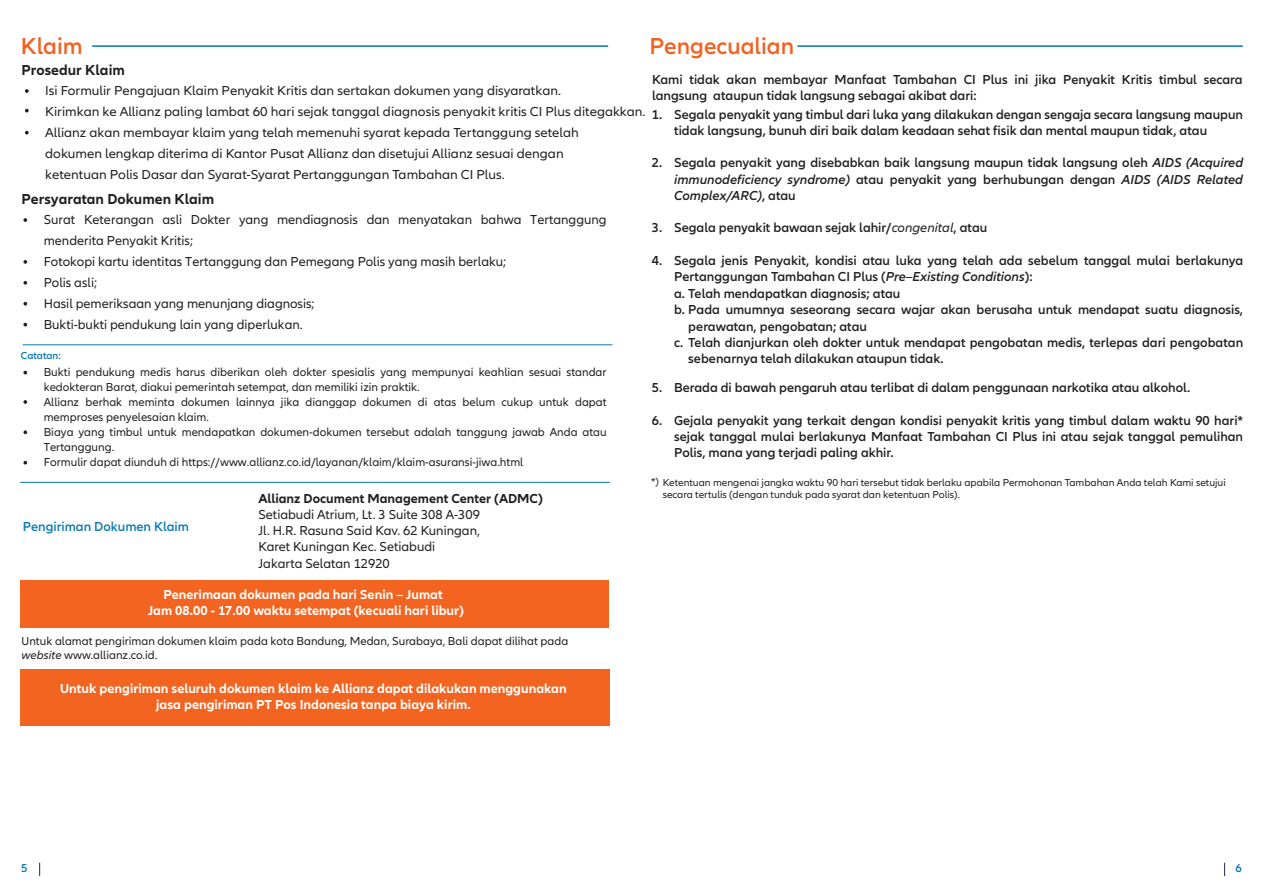
<style>
.page{position:relative;width:1263px;height:893px;background:#fff}
.page>*{position:absolute;margin:0;border:0;box-sizing:border-box;transform-origin:0 0}
.t1{font:600 24px "Allianz Neo";color:#f26221}
.t2{font:700 15px "Allianz Neo";color:#231f20}
.t3{font:600 13.5px/16.2px "Allianz Neo";color:#231f20}
.t4{font:13.5px/21px "Allianz Neo";color:#231f20;scale:1.04 1}
.t5{font:13.5px/21px "Allianz Neo";color:#231f20}
.t6{font:700 13.5px/16.2px "Allianz Neo";color:#fff;text-align:center}
.t7{font:700 13.5px "Allianz Neo";color:#231f20}
.t8{font:600 13.5px "Allianz Neo";color:#0b7ab4}
.t9{font:12px/15px "Allianz Neo";color:#231f20}
.t10{font:600 12px "Allianz Neo";color:#0b7ab4}
.t11{font:10.5px/12.6px "Allianz Neo";color:#231f20}
.t12{font:600 10.5px "Allianz Neo";color:#0b7ab4}
.s1{font-style:italic}
.s2{font-weight:400;font-style:italic}
</style>
<div class="page">
<hr style="left:92px;top:45px;width:516px;height:2px;background:#0b7ab4">
<svg style="left:39px;top:863px;width:1px;height:13px"></svg>
<svg style="left:1224px;top:863px;width:1px;height:13px"></svg>
<hr style="left:797px;top:45px;width:446px;height:2px;background:#0b7ab4">
<hr style="left:20px;top:482px;width:590px;height:1px;background:#0a7ab5">
<div style="left:21px;top:669px;width:589px;height:57px;background:#f36421"></div>
<svg style="left:25px;top:89px;width:4px;height:4px"></svg>
<svg style="left:25px;top:109px;width:4px;height:3px"></svg>
<svg style="left:25px;top:131px;width:4px;height:4px"></svg>
<svg style="left:23px;top:218px;width:4px;height:4px"></svg>
<svg style="left:23px;top:260px;width:4px;height:4px"></svg>
<svg style="left:23px;top:281px;width:4px;height:4px"></svg>
<svg style="left:23px;top:302px;width:4px;height:4px"></svg>
<svg style="left:23px;top:323px;width:4px;height:3px"></svg>
<svg style="left:23px;top:371px;width:4px;height:3px"></svg>
<svg style="left:23px;top:400px;width:4px;height:4px"></svg>
<svg style="left:23px;top:430px;width:4px;height:4px"></svg>
<svg style="left:23px;top:461px;width:4px;height:3px"></svg>
<div style="left:21px;top:580px;width:588px;height:47px;background:#f36421"></div>
<h1 class="t1" style="left:21px;top:33px;width:63px">Klaim</h1>
<h1 class="t1" style="left:650px;top:32px;width:146px">Pengecualian</h1>
<p class="t2" style="left:22px;top:61px;width:105px">Prosedur Klaim</p>
<p class="t4" style="left:45px;top:81px;width:579px">Isi Formulir Pengajuan Klaim Penyakit Kritis dan sertakan dokumen yang disyaratkan.<br>Kirimkan ke Allianz paling lambat 60 hari sejak tanggal diagnosis penyakit kritis CI Plus ditegakkan.<br>Allianz akan membayar klaim yang telah memenuhi syarat kepada Tertanggung setelah<br>dokumen lengkap diterima di Kantor Pusat Allianz dan disetujui Allianz sesuai dengan<br>ketentuan Polis Dasar dan Syarat-Syarat Pertanggungan Tambahan CI Plus.</p>
<p class="t3" style="left:652px;top:71px;width:592px">Kami tidak akan membayar Manfaat Tambahan CI Plus ini jika Penyakit Kritis timbul secara langsung ataupun tidak langsung sebagai akibat dari:</p>
<p class="t3" style="left:674px;top:106px;width:570px">Segala penyakit yang timbul dari luka yang dilakukan dengan sengaja secara langsung maupun tidak langsung, bunuh diri baik dalam keadaan sehat fisik dan mental maupun tidak, atau</p>
<p class="t3" style="left:674px;top:155px;width:570px;text-align:justify">Segala penyakit yang disebabkan baik langsung maupun tidak langsung oleh <span class="s1">AIDS (Acquired immunodeficiency syndrome)</span> atau penyakit yang berhubungan dengan <span class="s1">AIDS (AIDS Related Complex/ARC)</span>, atau</p>
<p class="t3" style="left:674px;top:220px;width:315px">Segala penyakit bawaan sejak lahir/<span class="s2">congenital</span>, atau</p>
<p class="t3" style="left:674px;top:252px;width:570px">Segala jenis Penyakit, kondisi atau luka yang telah ada sebelum tanggal mulai berlakunya</p>
<p class="t3" style="left:674px;top:268px;width:360px">Pertanggungan Tambahan CI Plus (<span class="s1">Pre–Existing Conditions</span>):</p>
<p class="t3" style="left:674px;top:286px;width:228px">a. Telah mendapatkan diagnosis; atau</p>
<p class="t3" style="left:674px;top:302px;width:570px">b. Pada umumnya seseorang secara wajar akan berusaha untuk mendapat suatu diagnosis,</p>
<p class="t3" style="left:688px;top:318px;width:180px">perawatan, pengobatan; atau</p>
<p class="t3" style="left:674px;top:334px;width:570px">c. Telah dianjurkan oleh dokter untuk mendapat pengobatan medis, terlepas dari pengobatan</p>
<p class="t3" style="left:688px;top:351px;width:257px">sebenarnya telah dilakukan ataupun tidak.</p>
<p class="t3" style="left:652px;top:106px;width:12px">1.</p>
<p class="t3" style="left:652px;top:155px;width:12px">2.</p>
<p class="t2" style="left:22px;top:191px;width:194px">Persyaratan Dokumen Klaim</p>
<p class="t5" style="left:44px;top:210px;width:564px">Surat Keterangan asli Dokter yang mendiagnosis dan menyatakan bahwa Tertanggung menderita Penyakit Kritis;<br>Fotokopi kartu identitas Tertanggung dan Pemegang Polis yang masih berlaku;<br>Polis asli;<br>Hasil pemeriksaan yang menunjang diagnosis;<br>Bukti-bukti pendukung lain yang diperlukan.</p>
<p class="t3" style="left:652px;top:220px;width:12px">3.</p>
<p class="t3" style="left:652px;top:252px;width:12px">4.</p>
<p class="t12" style="left:21px;top:349px;width:41px">Catatan:</p>
<p class="t9" style="left:44px;top:365px;width:564px">Bukti pendukung medis harus diberikan oleh dokter spesialis yang mempunyai keahlian sesuai standar kedokteran Barat, diakui pemerintah setempat, dan memiliki izin praktik.<br>Allianz berhak meminta dokumen lainnya jika dianggap dokumen di atas belum cukup untuk dapat memproses penyelesaian klaim.<br>Biaya yang timbul untuk mendapatkan dokumen-dokumen tersebut adalah tanggung jawab Anda atau Tertanggung.<br>Formulir dapat diunduh di https://www.allianz.co.id/layanan/klaim/klaim-asuransi-jiwa.html</p>
<p class="t3" style="left:674px;top:380px;width:518px">Berada di bawah pengaruh atau terlibat di dalam penggunaan narkotika atau alkohol.</p>
<p class="t3" style="left:674px;top:412px;width:570px;text-align:justify">Gejala penyakit yang terkait dengan kondisi penyakit kritis yang timbul dalam waktu 90 hari* sejak tanggal mulai berlakunya Manfaat Tambahan CI Plus ini atau sejak tanggal pemulihan Polis, mana yang terjadi paling akhir.</p>
<p class="t3" style="left:652px;top:380px;width:12px">5.</p>
<p class="t3" style="left:652px;top:412px;width:12px">6.</p>
<p class="t8" style="left:23px;top:518px;width:168px">Pengiriman Dokumen Klaim</p>
<p class="t7" style="left:258px;top:490px;width:286px">Allianz Document Management Center (ADMC)</p>
<p class="t5" style="left:258px;top:507px;width:223px;line-height:16.2px">Setiabudi Atrium, Lt. 3 Suite 308 A-309<br>Jl. H.R. Rasuna Said Kav. 62 Kuningan,<br>Karet Kuningan Kec. Setiabudi<br>Jakarta Selatan 12920</p>
<p class="t6" style="left:148px;top:586px;width:317px">Penerimaan dokumen pada hari Senin – Jumat<br>Jam 08.00 - 17.00 waktu setempat (kecuali hari libur)</p>
<p class="t9" style="left:22px;top:634px;width:548px;line-height:14.4px">Untuk alamat pengiriman dokumen klaim pada kota Bandung, Medan, Surabaya, Bali dapat dilihat pada <span class="s1">website</span> www.allianz.co.id.</p>
<p class="t6" style="left:60px;top:681px;width:508px">Untuk pengiriman seluruh dokumen klaim ke Allianz dapat dilakukan menggunakan jasa pengiriman PT Pos Indonesia tanpa biaya kirim.</p>
<p class="t11" style="left:663px;top:476px;width:565px;text-indent:-12px">*) Ketentuan mengenai jangka waktu 90 hari tersebut tidak berlaku apabila Permohonan Tambahan Anda telah Kami setujui secara tertulis (dengan tunduk pada syarat dan ketentuan Polis).</p>
<p class="t10" style="left:21px;top:861px;width:8px">5</p>
<p class="t10" style="left:1235px;top:861px;width:8px">6</p>
</div>
